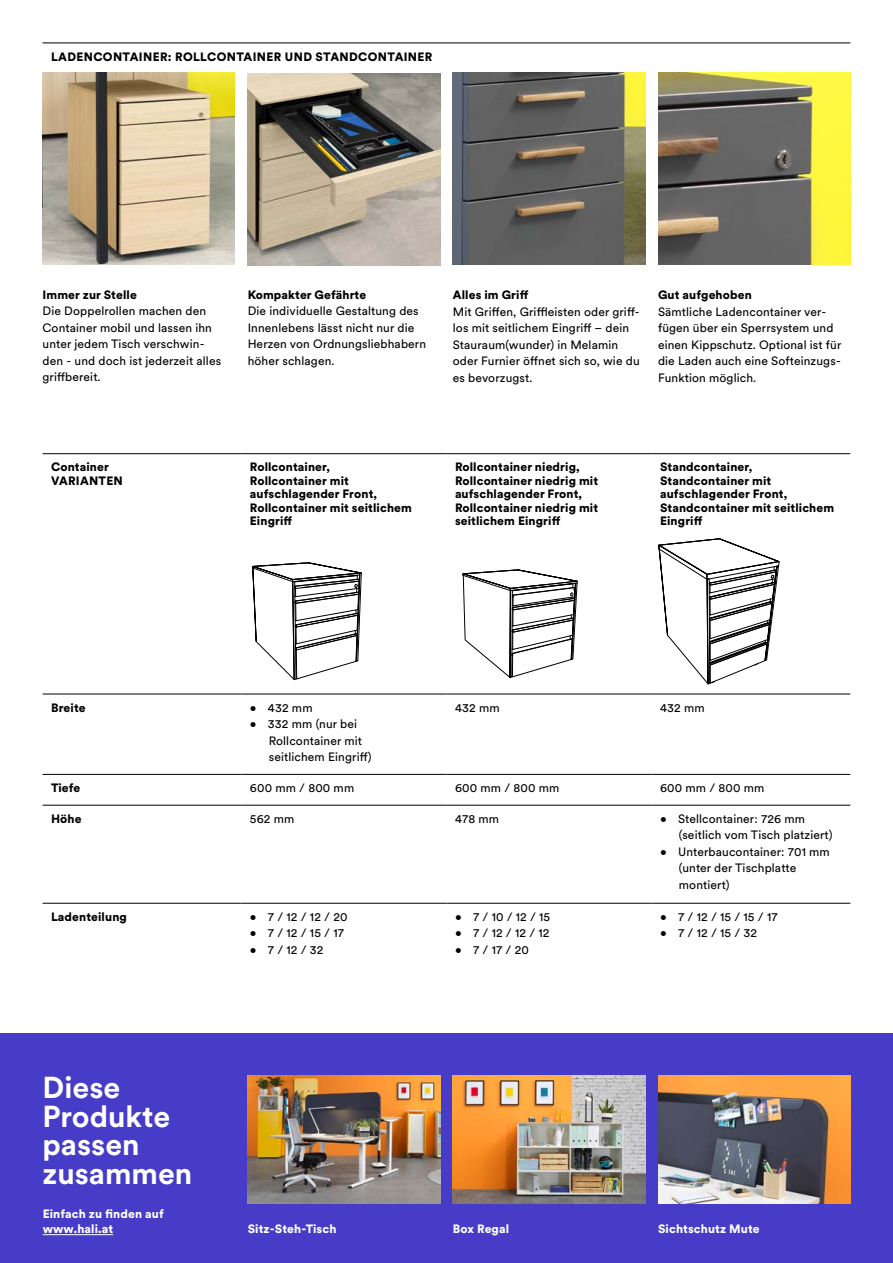
<style>
.page{position:relative;width:893px;height:1263px;background:#fff}
.page>*{position:absolute;margin:0;border:0;box-sizing:border-box;transform-origin:0 0}
.t1{font:700 30px/28.5px "Circular XX";color:#fff}
.t2{font:12px/16.5px "Circular XX";letter-spacing:.01em;color:#000}
.t3{font:900 12px/13.5px "Circular XX";letter-spacing:.01em;color:#000}
.t4{font:900 12px/15px "Circular XX";letter-spacing:.01em;color:#fff}
.t5{font:900 12px "Circular Pro";letter-spacing:.03em;color:#000}
.t6{font:4.2px "Arial";color:#000}
</style>
<div class="page">
<hr style="left:43px;top:43px;width:807px;height:1px;background:#000">
<hr style="left:43px;top:453px;width:198px;height:1px;background:#000">
<hr style="left:241px;top:453px;width:205px;height:1px;background:#000">
<hr style="left:446px;top:453px;width:206px;height:1px;background:#000">
<hr style="left:652px;top:453px;width:198px;height:1px;background:#000">
<hr style="left:43px;top:694px;width:198px;height:1px;background:#000">
<hr style="left:241px;top:694px;width:205px;height:1px;background:#000">
<hr style="left:446px;top:694px;width:206px;height:1px;background:#000">
<hr style="left:652px;top:694px;width:198px;height:1px;background:#000">
<hr style="left:43px;top:774px;width:198px;height:1px;background:#000">
<hr style="left:241px;top:774px;width:205px;height:1px;background:#000">
<hr style="left:446px;top:774px;width:206px;height:1px;background:#000">
<hr style="left:652px;top:774px;width:198px;height:1px;background:#000">
<hr style="left:43px;top:805px;width:198px;height:1px;background:#000">
<hr style="left:241px;top:805px;width:205px;height:1px;background:#000">
<hr style="left:446px;top:805px;width:206px;height:1px;background:#000">
<hr style="left:652px;top:805px;width:198px;height:1px;background:#000">
<hr style="left:43px;top:903px;width:198px;height:1px;background:#000">
<hr style="left:241px;top:903px;width:205px;height:1px;background:#000">
<hr style="left:446px;top:903px;width:206px;height:1px;background:#000">
<hr style="left:652px;top:903px;width:198px;height:1px;background:#000">
<img style="left:43px;top:72px;width:192px;height:193px">
<img style="left:453px;top:72px;width:192px;height:193px">
<img style="left:658px;top:72px;width:192px;height:193px">
<img style="left:248px;top:73px;width:192px;height:192px">
<div style="left:0;top:1033px;width:893px;height:230px;background:#463cc8"></div>
<img style="left:248px;top:1076px;width:192px;height:127px">
<img style="left:453px;top:1076px;width:192px;height:127px">
<img style="left:658px;top:1076px;width:192px;height:127px">
<hr style="left:43px;top:1234px;width:70px;height:1px;background:#fff">
<svg style="left:462px;top:569px;width:116px;height:109px"></svg>
<svg style="left:252px;top:562px;width:110px;height:118px"></svg>
<svg style="left:658px;top:538px;width:122px;height:147px"></svg>
<p class="t5" style="left:51px;top:49px;width:383px">LADENCONTAINER: ROLLCONTAINER UND STANDCONTAINER</p>
<p class="t3" style="left:43px;top:287px;width:96px">Immer zur Stelle</p>
<p class="t2" style="left:43px;top:302px;width:180px">Die Doppelrollen machen den<br>Container mobil und lassen ihn unter jedem Tisch verschwin&shy;den - und doch ist jederzeit alles griffbereit.</p>
<p class="t3" style="left:248px;top:287px;width:120px">Kompakter Gefährte</p>
<p class="t2" style="left:248px;top:302px;width:180px">Die individuelle Gestaltung des<br>Innenlebens lässt nicht nur die<br>Herzen von Ordnungsliebhabern höher schlagen.</p>
<p class="t3" style="left:453px;top:288px;width:77px">Alles im Griff</p>
<p class="t2" style="left:453px;top:303px;width:188px">Mit Griffen, Griffleisten oder griff&shy;los mit seitlichem Eingriff – dein<br>Stauraum(wunder) in Melamin oder Furnier öffnet sich so, wie du es bevorzugst.</p>
<p class="t3" style="left:658px;top:288px;width:95px">Gut aufgehoben</p>
<p class="t2" style="left:658px;top:303px;width:185px">Sämtliche Ladencontainer ver&shy;fügen über ein Sperrsystem und einen Kippschutz. Optional ist für die Laden auch eine Softeinzugs-<br>Funktion möglich.</p>
<p class="t3" style="left:51px;top:460px;width:73px">Container<br>VARIANTEN</p>
<p class="t3" style="left:250px;top:460px;width:164px">Rollcontainer,<br>Rollcontainer mit aufschlagender Front,<br>Rollcontainer mit seitlichem<br>Eingriff</p>
<p class="t3" style="left:455px;top:460px;width:145px">Rollcontainer niedrig,<br>Rollcontainer niedrig mit aufschlagender Front,<br>Rollcontainer niedrig mit seitlichem Eingriff</p>
<p class="t3" style="left:660px;top:460px;width:176px">Standcontainer,<br>Standcontainer mit aufschlagender Front,<br>Standcontainer mit seitlichem<br>Eingriff</p>
<p class="t3" style="left:51px;top:700px;width:36px">Breite</p>
<p class="t2" style="left:250px;top:698px;width:64px">• 432 mm</p>
<p class="t2" style="left:269px;top:715px;width:104px;text-indent:-19px">• 332 mm (nur bei<br>Rollcontainer mit seitlichem Eingriff)</p>
<p class="t6" style="left:286px;top:735px;width:8px">Tel:</p>
<p class="t6" style="left:286px;top:741px;width:10px">Fax:</p>
<p class="t2" style="left:455px;top:698px;width:46px">432 mm</p>
<p class="t2" style="left:660px;top:698px;width:46px">432 mm</p>
<p class="t3" style="left:51px;top:780px;width:31px">Tiefe</p>
<p class="t2" style="left:250px;top:779px;width:106px">600 mm / 800 mm</p>
<p class="t2" style="left:455px;top:779px;width:106px">600 mm / 800 mm</p>
<p class="t2" style="left:660px;top:779px;width:106px">600 mm / 800 mm</p>
<p class="t3" style="left:51px;top:811px;width:32px">Höhe</p>
<p class="t2" style="left:250px;top:810px;width:46px">562 mm</p>
<p class="t2" style="left:455px;top:810px;width:46px">478 mm</p>
<p class="t2" style="left:679px;top:810px;width:155px;text-indent:-19px">• Stellcontainer: 726 mm (seitlich vom Tisch platziert)</p>
<p class="t2" style="left:679px;top:843px;width:152px;text-indent:-19px">• Unterbaucontainer: 701 mm (unter der Tischplatte montiert)</p>
<p class="t3" style="left:51px;top:909px;width:77px">Ladenteilung</p>
<p class="t2" style="left:250px;top:908px;width:99px">• 7 / 12 / 12 / 20</p>
<p class="t2" style="left:250px;top:924px;width:96px">• 7 / 12 / 15 / 17</p>
<p class="t2" style="left:250px;top:941px;width:75px">• 7 / 12 / 32</p>
<p class="t2" style="left:455px;top:908px;width:97px">• 7 / 10 / 12 / 15</p>
<p class="t2" style="left:455px;top:924px;width:96px">• 7 / 12 / 12 / 12</p>
<p class="t2" style="left:455px;top:941px;width:75px">• 7 / 17 / 20</p>
<p class="t2" style="left:660px;top:908px;width:119px">• 7 / 12 / 15 / 15 / 17</p>
<p class="t2" style="left:660px;top:924px;width:99px">• 7 / 12 / 15 / 32</p>
<h1 class="t1" style="left:43px;top:1072px;width:151px">Diese<br>Produkte passen zusammen</h1>
<p class="t4" style="left:43px;top:1206px;width:122px">Einfach zu finden auf www.hali.at</p>
<p class="t4" style="left:248px;top:1221px;width:90px">Sitz-Steh-Tisch</p>
<p class="t4" style="left:453px;top:1221px;width:58px">Box Regal</p>
<p class="t4" style="left:658px;top:1221px;width:103px">Sichtschutz Mute</p>
</div>
